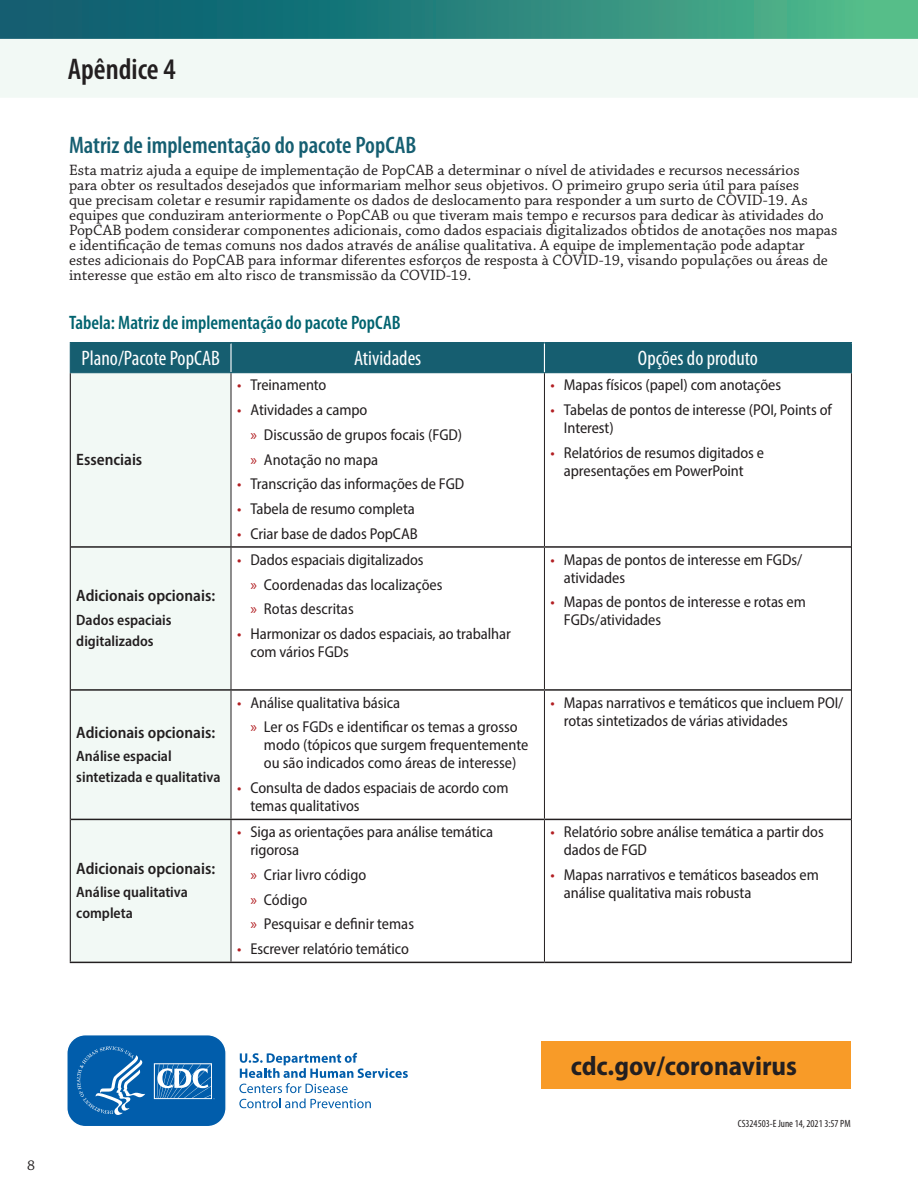
<style>
.page{position:relative;width:918px;height:1188px;background:#fff}
.page>*{position:absolute;margin:0;border:0;box-sizing:border-box;transform-origin:0 0}
.t1{font:600 condensed 30px "Myriad Pro";color:#231f20}
.t2{font:700 semi-condensed 27px "Myriad Pro";color:#231f20}
.t3{font:600 condensed 24px "Myriad Pro";color:#155e71}
.t4{font:condensed 21px "Myriad Pro";color:#fff}
.t5{font:600 condensed 19.5px "Myriad Pro";color:#00636f}
.t6{font:600 semi-condensed 16.5px "Myriad Pro";color:#231f20}
.t7{font:semi-condensed 15.75px/18px "Myriad Pro";letter-spacing:-.005em;color:#231f20}
.t8{font:15.75px/15px "Chaparral Pro";color:#231f20}
.t9{font:600 semi-condensed 15px/21px "Myriad Pro";color:#231f20}
.t10{font:15px "Chaparral Pro";color:#231f20}
.t11{font:condensed 10.5px "Myriad Pro";color:#231f20}
.s1{color:#b21f23}
.s2{font-stretch:normal;color:#b21f23}
</style>
<div class="page">
<svg style="left:0;top:0;width:918px;height:38px;background:#2a867c"></svg>
<div style="left:0;top:39px;width:918px;height:58px;background:#f2f9f5"></div>
<div style="left:71px;top:373px;width:160px;height:589px;background:#f2f9f5"></div>
<hr style="left:71px;top:546px;width:160px;height:2px;background:#231f20">
<hr style="left:71px;top:689px;width:160px;height:2px;background:#231f20">
<hr style="left:71px;top:819px;width:160px;height:1px;background:#231f20">
<hr style="left:70px;top:962px;width:161px;height:1px;background:#231f20">
<hr style="left:544px;top:342px;width:308px;height:2px;background:#165e70">
<hr style="left:231px;top:342px;width:313px;height:2px;background:#165e70">
<hr style="left:70px;top:342px;width:161px;height:2px;background:#165e70">
<hr style="left:231px;top:373px;width:1px;height:173px;background:#231f20">
<hr style="left:544px;top:373px;width:1px;height:173px;background:#231f20">
<hr style="left:851px;top:373px;width:1px;height:174px;background:#231f20">
<hr style="left:231px;top:548px;width:1px;height:141px;background:#231f20">
<hr style="left:544px;top:548px;width:1px;height:141px;background:#231f20">
<hr style="left:851px;top:547px;width:1px;height:143px;background:#231f20">
<hr style="left:231px;top:691px;width:1px;height:128px;background:#231f20">
<hr style="left:544px;top:691px;width:1px;height:128px;background:#231f20">
<hr style="left:851px;top:690px;width:1px;height:129px;background:#231f20">
<hr style="left:231px;top:820px;width:1px;height:142px;background:#231f20">
<hr style="left:544px;top:820px;width:1px;height:142px;background:#231f20">
<hr style="left:851px;top:819px;width:1px;height:143px;background:#231f20">
<hr style="left:231px;top:546px;width:313px;height:2px;background:#231f20">
<hr style="left:544px;top:546px;width:307px;height:2px;background:#231f20">
<hr style="left:231px;top:689px;width:313px;height:2px;background:#231f20">
<hr style="left:544px;top:689px;width:307px;height:2px;background:#231f20">
<hr style="left:231px;top:819px;width:313px;height:1px;background:#231f20">
<hr style="left:544px;top:819px;width:307px;height:1px;background:#231f20">
<hr style="left:231px;top:962px;width:313px;height:1px;background:#231f20">
<hr style="left:544px;top:962px;width:308px;height:1px;background:#231f20">
<div style="left:70px;top:343px;width:782px;height:30px;background:#165e70"></div>
<hr style="left:70px;top:373px;width:1px;height:174px;background:#231f20">
<hr style="left:70px;top:547px;width:1px;height:143px;background:#231f20">
<hr style="left:70px;top:690px;width:1px;height:129px;background:#231f20">
<hr style="left:70px;top:819px;width:1px;height:143px;background:#231f20">
<div style="left:541px;top:1041px;width:309px;height:48px;background:#f89b28"></div>
<svg style="left:239px;top:1053px;width:169px;height:55px"></svg>
<svg style="left:67px;top:1035px;width:159px;height:91px;background:#2674b7"></svg>
<h1 class="t1" style="left:68px;top:51px;width:109px">Apêndice 4</h1>
<h3 class="t3" style="left:69px;top:130px;width:349px">Matriz de implementação do pacote PopCAB</h3>
<p class="t8" style="left:69px;top:163px;width:770px">Esta matriz ajuda a equipe de implementação de PopCAB a determinar o nível de atividades e recursos necessários<br>para obter os resultados desejados que informariam melhor seus objetivos. O primeiro grupo seria útil para países<br>que precisam coletar e resumir rapidamente os dados de deslocamento para responder a um surto de COVID-19. As equipes que conduziram anteriormente o PopCAB ou que tiveram mais tempo e recursos para dedicar às atividades do PopCAB podem considerar componentes adicionais, como dados espaciais digitalizados obtidos de anotações nos mapas e identificação de temas comuns nos dados através de análise qualitativa. A equipe de implementação pode adaptar estes adicionais do PopCAB para informar diferentes esforços de resposta à COVID-19, visando populações ou áreas de interesse que estão em alto risco de transmissão da COVID-19.</p>
<p class="t5" style="left:69px;top:311px;width:333px">Tabela: Matriz de implementação do pacote PopCAB</p>
<h3 class="t4" style="left:81px;top:346px;width:140px">Plano/Pacote PopCAB</h3>
<h3 class="t4" style="left:354px;top:346px;width:69px">Atividades</h3>
<h3 class="t4" style="left:638px;top:346px;width:122px">Opções do produto</h3>
<p class="t6" style="left:76px;top:449px;width:68px">Essenciais</p>
<p class="t6" style="left:76px;top:585px;width:140px">Adicionais opcionais:</p>
<p class="t9" style="left:76px;top:609px;width:97px">Dados espaciais digitalizados</p>
<p class="t6" style="left:76px;top:722px;width:140px">Adicionais opcionais:</p>
<p class="t9" style="left:76px;top:745px;width:146px">Análise espacial sintetizada e qualitativa</p>
<p class="t6" style="left:76px;top:858px;width:140px">Adicionais opcionais:</p>
<p class="t9" style="left:76px;top:881px;width:113px">Análise qualitativa completa</p>
<p class="t7" style="left:237px;top:376px;width:91px"><span class="s1">•</span> Treinamento</p>
<p class="t7" style="left:250px;top:397px;width:213px;line-height:24.8px;text-indent:-13px"><span class="s1">•</span> Atividades a campo<br><span class="s2">»</span> Discussão de grupos focais (FGD) <span class="s2">»</span> Anotação no mapa</p>
<p class="t7" style="left:237px;top:475px;width:229px"><span class="s1">•</span> Transcrição das informações de FGD</p>
<p class="t7" style="left:237px;top:500px;width:179px"><span class="s1">•</span> Tabela de resumo completa</p>
<p class="t7" style="left:237px;top:524px;width:182px"><span class="s1">•</span> Criar base de dados PopCAB</p>
<p class="t7" style="left:250px;top:547px;width:194px;line-height:24.8px;text-indent:-13px"><span class="s1">•</span> Dados espaciais digitalizados<br><span class="s2">»</span> Coordenadas das localizações <span class="s2">»</span> Rotas descritas</p>
<p class="t7" style="left:250px;top:625px;width:262px;text-indent:-13px"><span class="s1">•</span> Harmonizar os dados espaciais, ao trabalhar com vários FGDs</p>
<p class="t7" style="left:250px;top:690px;width:269px;line-height:24.8px;text-indent:-13px"><span class="s1">•</span> Análise qualitativa básica<br><span class="s2">»</span> Ler os FGDs e identificar os temas a grosso</p>
<p class="t7" style="left:264px;top:736px;width:266px">modo (tópicos que surgem frequentemente ou são indicados como áreas de interesse)</p>
<p class="t7" style="left:250px;top:779px;width:259px;text-indent:-13px"><span class="s1">•</span> Consulta de dados espaciais de acordo com temas qualitativos</p>
<p class="t7" style="left:250px;top:823px;width:244px;text-indent:-13px"><span class="s1">•</span> Siga as orientações para análise temática rigorosa</p>
<p class="t7" style="left:250px;top:862px;width:165px;line-height:24.8px"><span class="s2">»</span> Criar livro código<br><span class="s2">»</span> Código<br><span class="s2">»</span> Pesquisar e definir temas</p>
<p class="t7" style="left:237px;top:940px;width:173px"><span class="s1">•</span> Escrever relatório temático</p>
<p class="t7" style="left:550px;top:376px;width:232px"><span class="s1">•</span> Mapas físicos (papel) com anotações</p>
<p class="t7" style="left:564px;top:400px;width:269px;text-indent:-13px"><span class="s1">•</span> Tabelas de pontos de interesse (POI, Points of<br>Interest)</p>
<p class="t7" style="left:550px;top:443px;width:215px;text-align:center"><span class="s1">•</span> Relatórios de resumos digitados e apresentações em PowerPoint</p>
<p class="t7" style="left:564px;top:550px;width:240px;text-indent:-13px"><span class="s1">•</span> Mapas de pontos de interesse em FGDs/ atividades</p>
<p class="t7" style="left:564px;top:593px;width:243px;text-indent:-13px"><span class="s1">•</span> Mapas de pontos de interesse e rotas em<br>FGDs/atividades</p>
<p class="t7" style="left:564px;top:693px;width:281px;text-indent:-13px"><span class="s1">•</span> Mapas narrativos e temáticos que incluem POI/ rotas sintetizados de várias atividades</p>
<p class="t7" style="left:564px;top:823px;width:261px;text-indent:-13px"><span class="s1">•</span> Relatório sobre análise temática a partir dos dados de FGD</p>
<p class="t7" style="left:564px;top:865px;width:256px;text-indent:-13px"><span class="s1">•</span> Mapas narrativos e temáticos baseados em análise qualitativa mais robusta</p>
<p class="t10" style="left:27px;top:1157px;width:9px">8</p>
<h2 class="t2" style="left:571px;top:1049px;width:228px">cdc.gov/coronavirus</h2>
<p class="t11" style="left:738px;top:1118px;width:114px">CS324503-E June 14, 2021 3:57 PM</p>
</div>
